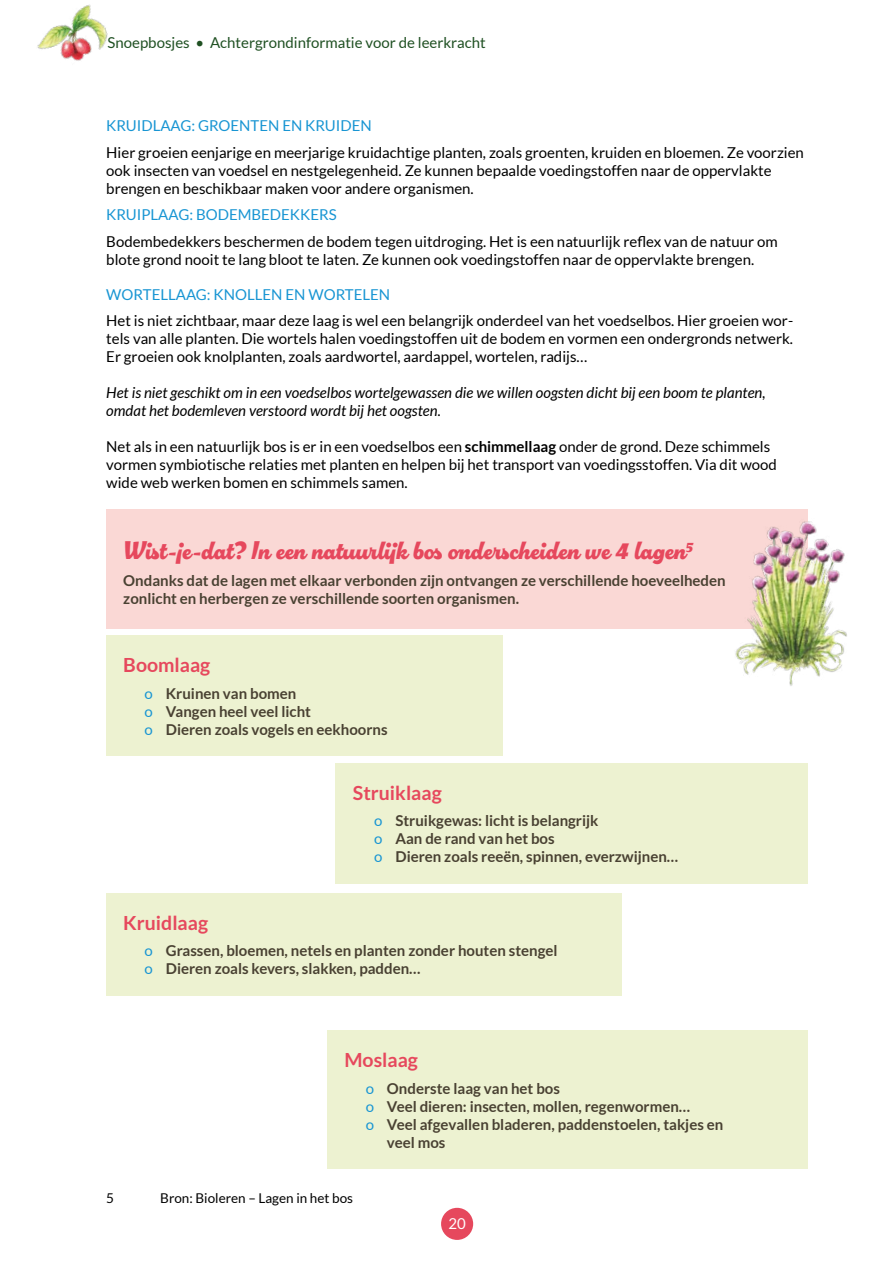
<style>
.page{position:relative;width:893px;height:1263px;background:#fff}
.page>*{position:absolute;margin:0;border:0;box-sizing:border-box;transform-origin:0 0}
.t1{font:22.5px "Chill Script";color:#e6485d}
.t2{font:700 19.5px "Lato";color:#e6485d}
.t3{font:15px/18px "Lato";color:#000}
.t4{font:700 15px/18px "Lato";color:#494132}
.t5{font:italic 15px/18px "Lato";color:#000}
.t6{font:15px "Lato";color:#1895d3}
.t7{font:15px "Lato";color:#1f5022}
.t8{font:15px "Lato";color:#fff}
.t9{font:13.5px "Lato";color:#000}
.s1{font-weight:700}
.s2{font-weight:400;color:#1895d3}
</style>
<div class="page">
<img style="left:37px;top:4px;width:71px;height:57px">
<div style="left:441px;top:1208px;width:32px;height:32px;background:#e6485d;border-radius:50%"></div>
<div style="left:106px;top:509px;width:702px;height:120px;background:#fad8d5"></div>
<div style="left:106px;top:635px;width:397px;height:121px;background:#edf2d1"></div>
<div style="left:336px;top:763px;width:472px;height:120px;background:#edf2d1"></div>
<div style="left:106px;top:893px;width:516px;height:103px;background:#edf2d1"></div>
<div style="left:327px;top:1030px;width:481px;height:139px;background:#edf2d1"></div>
<img style="left:735px;top:521px;width:112px;height:165px">
<p class="t7" style="left:108px;top:35px;width:380px">Snoepbosjes • Achtergrondinformatie voor de leerkracht</p>
<p class="t6" style="left:106px;top:117px;width:267px">KRUIDLAAG: GROENTEN EN KRUIDEN</p>
<p class="t3" style="left:106px;top:143px;width:699px">Hier groeien eenjarige en meerjarige kruidachtige planten, zoals groenten, kruiden en bloemen. Ze voorzien ook insecten van voedsel en nestgelegenheid. Ze kunnen bepaalde voedingstoffen naar de oppervlakte brengen en beschikbaar maken voor andere organismen.</p>
<p class="t6" style="left:106px;top:206px;width:232px">KRUIPLAAG: BODEMBEDEKKERS</p>
<p class="t3" style="left:106px;top:232px;width:673px">Bodembedekkers beschermen de bodem tegen uitdroging. Het is een natuurlijk reflex van de natuur om blote grond nooit te lang bloot te laten. Ze kunnen ook voedingstoffen naar de oppervlakte brengen.</p>
<p class="t6" style="left:106px;top:286px;width:285px">WORTELLAAG: KNOLLEN EN WORTELEN</p>
<p class="t3" style="left:106px;top:312px;width:688px;text-align:justify">Het is niet zichtbaar, maar deze laag is wel een belangrijk onderdeel van het voedselbos. Hier groeien wor&shy;tels van alle planten. Die wortels halen voedingstoffen uit de bodem en vormen een ondergronds netwerk.<br>Er groeien ook knolplanten, zoals aardwortel, aardappel, wortelen, radijs…</p>
<p class="t5" style="left:106px;top:384px;width:661px">Het is niet geschikt om in een voedselbos wortelgewassen die we willen oogsten dicht bij een boom te planten, omdat het bodemleven verstoord wordt bij het oogsten.</p>
<p class="t3" style="left:106px;top:438px;width:672px">Net als in een natuurlijk bos is er in een voedselbos een <span class="s1">schimmellaag</span> onder de grond. Deze schimmels vormen symbiotische relaties met planten en helpen bij het transport van voedingsstoffen. Via dit wood wide web werken bomen en schimmels samen.</p>
<h1 class="t1" style="left:123px;top:535px;width:571px">Wist-je-dat? In een natuurlijk bos onderscheiden we 4 lagen<sup>5</sup></h1>
<p class="t4" style="left:123px;top:571px;width:604px">Ondanks dat de lagen met elkaar verbonden zijn ontvangen ze verschillende hoeveelheden zonlicht en herbergen ze verschillende soorten organismen.</p>
<h2 class="t2" style="left:123px;top:654px;width:89px">Boomlaag</h2>
<p class="t4" style="left:145px;top:684px;width:245px"><span class="s2">o</span> Kruinen van bomen<br><span class="s2">o</span> Vangen heel veel licht<br><span class="s2">o</span> Dieren zoals vogels en eekhoorns</p>
<h2 class="t2" style="left:353px;top:781px;width:90px">Struiklaag</h2>
<p class="t4" style="left:374px;top:812px;width:306px"><span class="s2">o</span> Struikgewas: licht is belangrijk<br><span class="s2">o</span> Aan de rand van het bos<br><span class="s2">o</span> Dieren zoals reeën, spinnen, everzwijnen…</p>
<h2 class="t2" style="left:123px;top:912px;width:86px">Kruidlaag</h2>
<p class="t4" style="left:145px;top:942px;width:414px"><span class="s2">o</span> Grassen, bloemen, netels en planten zonder houten stengel <span class="s2">o</span> Dieren zoals kevers, slakken, padden…</p>
<h2 class="t2" style="left:344px;top:1049px;width:75px">Moslaag</h2>
<p class="t4" style="left:366px;top:1079px;width:196px"><span class="s2">o</span> Onderste laag van het bos</p>
<p class="t4" style="left:366px;top:1097px;width:326px"><span class="s2">o</span> Veel dieren: insecten, mollen, regenwormen…</p>
<p class="t4" style="left:366px;top:1115px;width:359px"><span class="s2">o</span> Veel afgevallen bladeren, paddenstoelen, takjes en</p>
<p class="t4" style="left:387px;top:1133px;width:60px">veel mos</p>
<p class="t9" style="left:106px;top:1191px;width:9px">5</p>
<p class="t9" style="left:160px;top:1191px;width:194px">Bron: Bioleren – Lagen in het bos</p>
<p class="t8" style="left:448px;top:1215px;width:19px">20</p>
</div>
